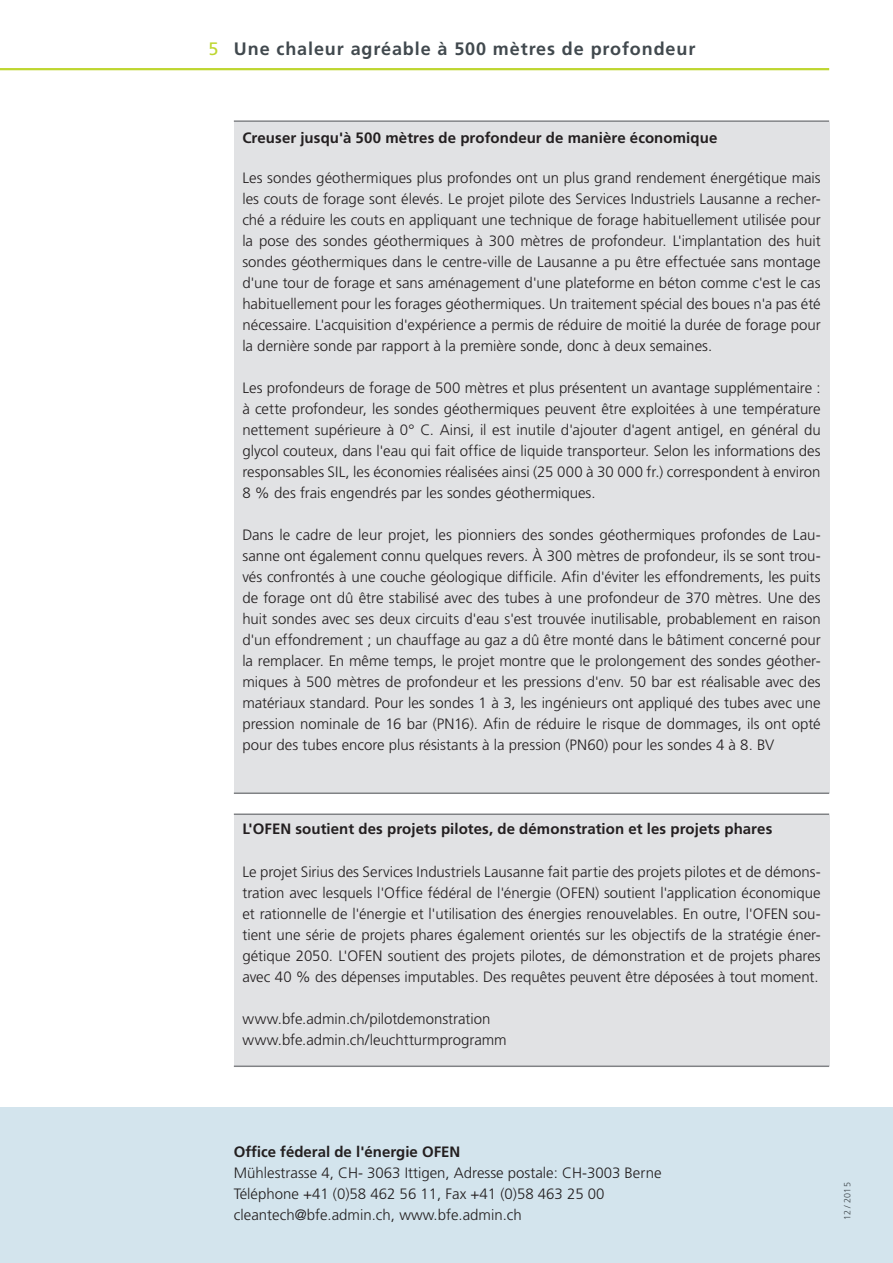
<style>
.page{position:relative;width:893px;height:1263px;background:#fff}
.page>*{position:absolute;margin:0;border:0;box-sizing:border-box;transform-origin:0 0}
.t1{font:700 18px "Frutiger LT Std";letter-spacing:.05em;color:#41494e}
.t2{font:300 15px/21px "Frutiger LT Std";color:#231f20;text-align:justify}
.t3{font:700 15px "Frutiger LT Std";letter-spacing:.005em;color:#231f20}
.t4{font:300 9px "Frutiger LT Std";letter-spacing:.05em;color:#41494e}
.s1{font-weight:400;color:#bed630}
</style>
<div class="page">
<hr style="left:0;top:68px;width:829px;height:2px;background:#bed630">
<div style="left:0;top:1107px;width:893px;height:156px;background:#d3e4ed"></div>
<div style="left:234px;top:122px;width:595px;height:670px;background:#e1e2e4"></div>
<hr style="left:234px;top:120px;width:595px;height:2px;background:#808285">
<hr style="left:234px;top:792px;width:595px;height:2px;background:#808285">
<div style="left:234px;top:815px;width:595px;height:250px;background:#e1e2e4"></div>
<hr style="left:234px;top:813px;width:595px;height:2px;background:#808285">
<hr style="left:234px;top:1065px;width:595px;height:2px;background:#808285">
<p class="t1" style="left:208px;top:38px;width:489px"><span class="s1">5</span> Une chaleur agréable à 500 mètres de profondeur</p>
<p class="t3" style="left:242px;top:128px;width:476px">Creuser jusqu'à 500 mètres de profondeur de manière économique</p>
<p class="t2" style="left:242px;top:168px;width:580px">Les sondes géothermiques plus profondes ont un plus grand rendement énergétique mais les couts de forage sont élevés. Le projet pilote des Services Industriels Lausanne a recher&shy;ché a réduire les couts en appliquant une technique de forage habituellement utilisée pour la pose des sondes géothermiques à 300 mètres de profondeur. L'implantation des huit sondes géothermiques dans le centre-ville de Lausanne a pu être effectuée sans montage d'une tour de forage et sans aménagement d'une plateforme en béton comme c'est le cas habituellement pour les forages géothermiques. Un traitement spécial des boues n'a pas été nécessaire. L'acquisition d'expérience a permis de réduire de moitié la durée de forage pour la dernière sonde par rapport à la première sonde, donc à deux semaines.</p>
<p class="t2" style="left:242px;top:378px;width:580px">Les profondeurs de forage de 500 mètres et plus présentent un avantage supplémentaire : à cette profondeur, les sondes géothermiques peuvent être exploitées à une température nettement supérieure à 0° C. Ainsi, il est inutile d'ajouter d'agent antigel, en général du glycol couteux, dans l'eau qui fait office de liquide transporteur. Selon les informations des responsables SIL, les économies réalisées ainsi (25 000 à 30 000 fr.) correspondent à environ 8 % des frais engendrés par les sondes géothermiques.</p>
<p class="t2" style="left:242px;top:525px;width:580px">Dans le cadre de leur projet, les pionniers des sondes géothermiques profondes de Lau&shy;sanne ont également connu quelques revers. À 300 mètres de profondeur, ils se sont trou&shy;vés confrontés à une couche géologique difficile. Afin d'éviter les effondrements, les puits de forage ont dû être stabilisé avec des tubes à une profondeur de 370 mètres. Une des huit sondes avec ses deux circuits d'eau s'est trouvée inutilisable, probablement en raison d'un effondrement ; un chauffage au gaz a dû être monté dans le bâtiment concerné pour la remplacer. En même temps, le projet montre que le prolongement des sondes géother&shy;miques à 500 mètres de profondeur et les pressions d'env. 50 bar est réalisable avec des matériaux standard. Pour les sondes 1 à 3, les ingénieurs ont appliqué des tubes avec une pression nominale de 16 bar (PN16). Afin de réduire le risque de dommages, ils ont opté pour des tubes encore plus résistants à la pression (PN60) pour les sondes 4 à 8. BV</p>
<p class="t3" style="left:242px;top:820px;width:531px">L'OFEN soutient des projets pilotes, de démonstration et les projets phares</p>
<p class="t2" style="left:242px;top:861px;width:580px">Le projet Sirius des Services Industriels Lausanne fait partie des projets pilotes et de démons&shy;tration avec lesquels l'Office fédéral de l'énergie (OFEN) soutient l'application économique et rationnelle de l'énergie et l'utilisation des énergies renouvelables. En outre, l'OFEN sou&shy;tient une série de projets phares également orientés sur les objectifs de la stratégie éner&shy;gétique 2050. L'OFEN soutient des projets pilotes, de démonstration et de projets phares avec 40 % des dépenses imputables. Des requêtes peuvent être déposées à tout moment.</p>
<p class="t2" style="left:242px;top:1008px;width:266px">www.bfe.admin.ch/pilotdemonstration www.bfe.admin.ch/leuchtturmprogramm</p>
<p class="t3" style="left:234px;top:1143px;width:228px">Office féderal de l'énergie OFEN</p>
<p class="t2" style="left:234px;top:1163px;width:429px;text-align:left">Mühlestrasse 4, CH- 3063 Ittigen, Adresse postale: CH-3003 Berne<br>Téléphone +41 (0)58 462 56 11, Fax +41 (0)58 463 25 00 cleantech@bfe.admin.ch, www.bfe.admin.ch</p>
<p class="t4" style="left:842px;top:1220px;width:40px;rotate:-90deg">12 / 2015</p>
</div>
